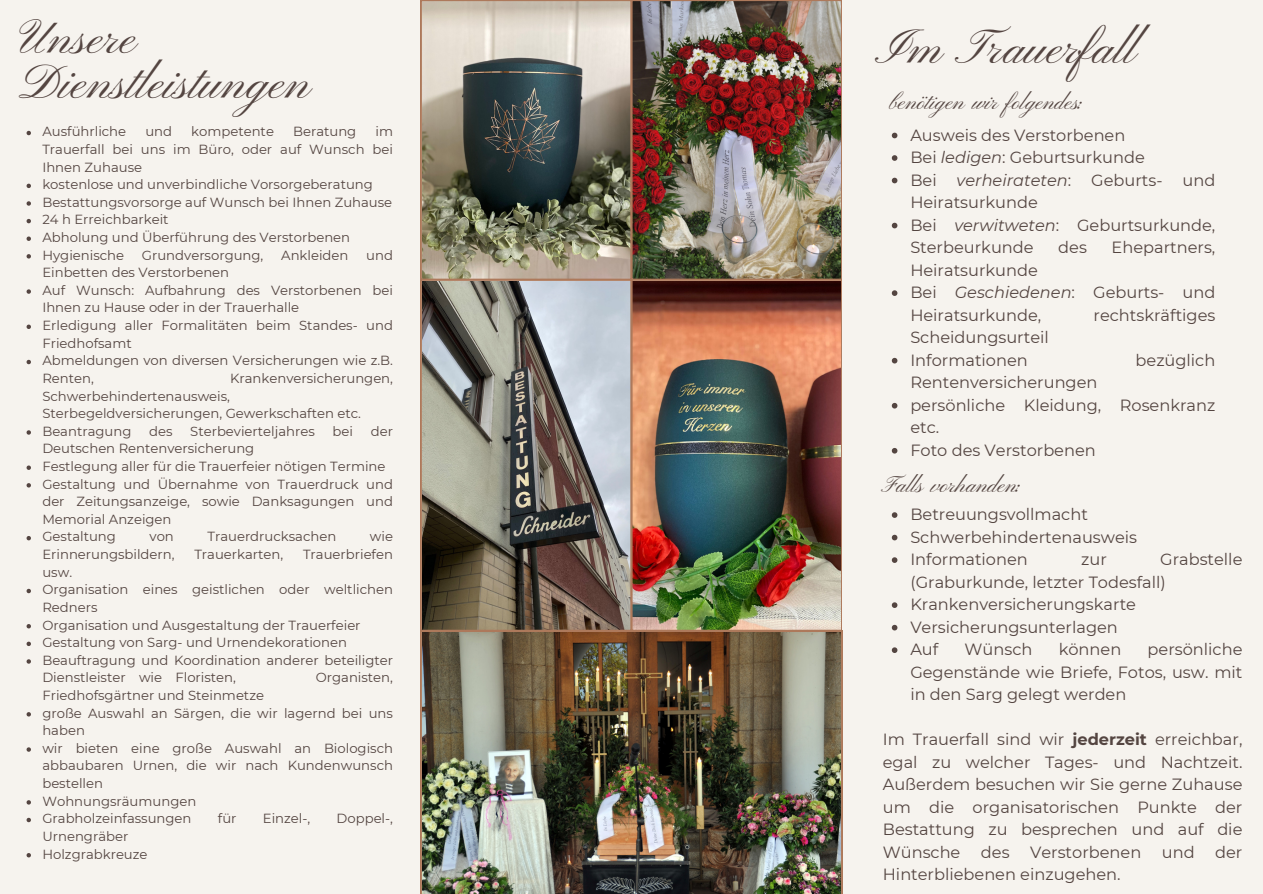
<style>
.page{position:relative;width:1263px;height:894px;background:#fff}
.page>*{position:absolute;margin:0;border:0;box-sizing:border-box;transform-origin:0 0}
.t1{font:49.5px/45px "Pinyon Script";color:#544541}
.t2{font:22.95px "Pinyon Script";color:#544541}
.t3{font:22.8px "Pinyon Script";color:#544541}
.t4{font:16.2px/22.5px "Montserrat";color:#544541}
.t5{font:13.2px/17.5px "Montserrat";color:#544541}
.s1{font-style:italic}
.s2{font-weight:700}
</style>
<div class="page">
<div style="left:0;top:0;width:1263px;height:893px;background:#f6f3ee"></div>
<img style="left:631px;top:280px;width:211px;height:350px">
<img style="left:631px;top:0;width:211px;height:279px">
<img style="left:421px;top:630px;width:421px;height:263px">
<img style="left:421px;top:0;width:210px;height:279px">
<svg style="left:421px;top:280px;width:210px;height:350px"></svg>
<svg style="left:27px;top:131px;width:4px;height:4px"></svg>
<svg style="left:27px;top:184px;width:4px;height:4px"></svg>
<svg style="left:27px;top:201px;width:4px;height:5px"></svg>
<svg style="left:27px;top:219px;width:4px;height:4px"></svg>
<svg style="left:27px;top:236px;width:4px;height:5px"></svg>
<svg style="left:27px;top:254px;width:4px;height:4px"></svg>
<svg style="left:27px;top:289px;width:4px;height:5px"></svg>
<svg style="left:27px;top:324px;width:4px;height:5px"></svg>
<svg style="left:27px;top:360px;width:4px;height:4px"></svg>
<svg style="left:27px;top:430px;width:4px;height:4px"></svg>
<svg style="left:27px;top:465px;width:4px;height:5px"></svg>
<svg style="left:27px;top:483px;width:4px;height:4px"></svg>
<svg style="left:27px;top:536px;width:4px;height:4px"></svg>
<svg style="left:27px;top:588px;width:4px;height:5px"></svg>
<svg style="left:27px;top:624px;width:4px;height:4px"></svg>
<svg style="left:27px;top:641px;width:4px;height:5px"></svg>
<svg style="left:27px;top:659px;width:4px;height:4px"></svg>
<svg style="left:27px;top:712px;width:4px;height:4px"></svg>
<svg style="left:27px;top:747px;width:4px;height:4px"></svg>
<svg style="left:27px;top:800px;width:4px;height:4px"></svg>
<svg style="left:27px;top:817px;width:4px;height:5px"></svg>
<svg style="left:27px;top:853px;width:4px;height:4px"></svg>
<svg style="left:892px;top:133px;width:5px;height:5px"></svg>
<svg style="left:892px;top:155px;width:5px;height:6px"></svg>
<svg style="left:892px;top:178px;width:5px;height:5px"></svg>
<svg style="left:892px;top:223px;width:5px;height:5px"></svg>
<svg style="left:892px;top:290px;width:5px;height:6px"></svg>
<svg style="left:892px;top:358px;width:5px;height:5px"></svg>
<svg style="left:892px;top:403px;width:5px;height:5px"></svg>
<svg style="left:892px;top:448px;width:5px;height:5px"></svg>
<svg style="left:892px;top:512px;width:5px;height:5px"></svg>
<svg style="left:892px;top:534px;width:5px;height:6px"></svg>
<svg style="left:892px;top:557px;width:5px;height:5px"></svg>
<svg style="left:892px;top:602px;width:5px;height:5px"></svg>
<svg style="left:892px;top:624px;width:5px;height:6px"></svg>
<svg style="left:892px;top:647px;width:5px;height:5px"></svg>
<p class="t1" style="left:20px;top:19px;width:294px">Unsere<br>Dienstleistungen</p>
<p class="t5" style="left:42px;top:123px;width:85px">Ausführliche</p>
<p class="t5" style="left:145px;top:123px;width:28px">und</p>
<p class="t5" style="left:191px;top:123px;width:84px">kompetente</p>
<p class="t5" style="left:293px;top:123px;width:65px">Beratung</p>
<p class="t5" style="left:42px;top:123px;width:352px;text-align:justify;text-indent:333px">im Trauerfall bei uns im Büro, oder auf Wunsch bei Ihnen Zuhause</p>
<p class="t5" style="left:42px;top:176px;width:332px">kostenlose und unverbindliche Vorsorgeberatung</p>
<p class="t5" style="left:42px;top:193px;width:351px">Bestattungsvorsorge auf Wunsch bei Ihnen Zuhause</p>
<p class="t5" style="left:42px;top:211px;width:128px">24 h Erreichbarkeit</p>
<p class="t5" style="left:42px;top:228px;width:309px">Abholung und Überführung des Verstorbenen</p>
<p class="t5" style="left:42px;top:246px;width:83px">Hygienische</p>
<p class="t5" style="left:142px;top:246px;width:123px">Grundversorgung,</p>
<p class="t5" style="left:281px;top:246px;width:69px">Ankleiden</p>
<p class="t5" style="left:366px;top:246px;width:28px">und</p>
<p class="t5" style="left:42px;top:264px;width:188px">Einbetten des Verstorbenen</p>
<p class="t5" style="left:42px;top:281px;width:352px">Auf Wunsch: Aufbahrung des Verstorbenen bei<br>Ihnen zu Hause oder in der Trauerhalle</p>
<p class="t5" style="left:42px;top:316px;width:352px">Erledigung aller Formalitäten beim Standes- und<br>Friedhofsamt</p>
<p class="t5" style="left:42px;top:352px;width:352px">Abmeldungen von diversen Versicherungen wie z.B.<br>Renten,</p>
<p class="t5" style="left:230px;top:369px;width:164px">Krankenversicherungen,</p>
<p class="t5" style="left:42px;top:387px;width:320px">Schwerbehindertenausweis,<br>Sterbegeldversicherungen, Gewerkschaften etc.</p>
<p class="t5" style="left:42px;top:422px;width:91px">Beantragung</p>
<p class="t5" style="left:149px;top:422px;width:25px">des</p>
<p class="t5" style="left:190px;top:422px;width:126px">Sterbevierteljahres</p>
<p class="t5" style="left:333px;top:422px;width:22px">bei</p>
<p class="t5" style="left:371px;top:422px;width:24px">der</p>
<p class="t5" style="left:42px;top:440px;width:213px">Deutschen Rentenversicherung</p>
<p class="t5" style="left:42px;top:457px;width:345px">Festlegung aller für die Trauerfeier nötigen Termine</p>
<p class="t5" style="left:42px;top:475px;width:352px;text-align:justify">Gestaltung und Übernahme von Trauerdruck und der Zeitungsanzeige, sowie Danksagungen und Memorial Anzeigen</p>
<p class="t5" style="left:42px;top:528px;width:75px">Gestaltung</p>
<p class="t5" style="left:150px;top:528px;width:26px">von</p>
<p class="t5" style="left:207px;top:528px;width:130px">Trauerdrucksachen</p>
<p class="t5" style="left:370px;top:528px;width:25px">wie</p>
<p class="t5" style="left:42px;top:545px;width:134px">Erinnerungsbildern,</p>
<p class="t5" style="left:194px;top:545px;width:90px">Trauerkarten,</p>
<p class="t5" style="left:303px;top:545px;width:91px">Trauerbriefen</p>
<p class="t5" style="left:42px;top:563px;width:31px">usw.</p>
<p class="t5" style="left:42px;top:580px;width:352px">Organisation eines geistlichen oder weltlichen<br>Redners</p>
<p class="t5" style="left:42px;top:616px;width:320px">Organisation und Ausgestaltung der Trauerfeier</p>
<p class="t5" style="left:42px;top:633px;width:306px">Gestaltung von Sarg- und Urnendekorationen</p>
<p class="t5" style="left:42px;top:651px;width:352px">Beauftragung und Koordination anderer beteiligter<br>Dienstleister wie Floristen,</p>
<p class="t5" style="left:316px;top:668px;width:79px">Organisten,</p>
<p class="t5" style="left:42px;top:686px;width:223px">Friedhofsgärtner und Steinmetze</p>
<p class="t5" style="left:42px;top:704px;width:352px">große Auswahl an Särgen, die wir lagernd bei uns haben</p>
<p class="t5" style="left:42px;top:739px;width:352px;text-align:justify">wir bieten eine große Auswahl an Biologisch abbaubaren Urnen, die wir nach Kundenwunsch bestellen</p>
<p class="t5" style="left:42px;top:792px;width:155px">Wohnungsräumungen</p>
<p class="t5" style="left:42px;top:809px;width:151px">Grabholzeinfassungen</p>
<p class="t5" style="left:218px;top:809px;width:20px">für</p>
<p class="t5" style="left:263px;top:809px;width:49px">Einzel-,</p>
<p class="t5" style="left:337px;top:809px;width:58px">Doppel-,</p>
<p class="t5" style="left:42px;top:827px;width:87px">Urnengräber</p>
<p class="t5" style="left:42px;top:844px;width:107px">Holzgrabkreuze</p>
<h1 class="t1" style="left:883px;top:28px;width:257px">Im Trauerfall</h1>
<h2 class="t3" style="left:890px;top:89px;width:199px">benötigen wir folgendes:</h2>
<p class="t4" style="left:910px;top:123px;width:217px">Ausweis des Verstorbenen</p>
<p class="t4" style="left:910px;top:146px;width:236px">Bei <span class="s1">ledigen</span>: Geburtsurkunde</p>
<p class="t4" style="left:910px;top:168px;width:307px">Bei <span class="s1">verheirateten</span>: Geburts- und<br>Heiratsurkunde</p>
<p class="t4" style="left:910px;top:213px;width:307px">Bei <span class="s1">verwitweten</span>: Geburtsurkunde,<br>Sterbeurkunde</p>
<p class="t4" style="left:1058px;top:236px;width:30px">des</p>
<p class="t4" style="left:1112px;top:236px;width:105px">Ehepartners,</p>
<p class="t4" style="left:910px;top:258px;width:129px">Heiratsurkunde</p>
<p class="t4" style="left:910px;top:281px;width:307px">Bei <span class="s1">Geschiedenen</span>: Geburts- und<br>Heiratsurkunde,</p>
<p class="t4" style="left:1093px;top:303px;width:123px">rechtskräftiges</p>
<p class="t4" style="left:910px;top:326px;width:140px">Scheidungsurteil</p>
<p class="t4" style="left:910px;top:348px;width:119px">Informationen</p>
<p class="t4" style="left:1135px;top:348px;width:81px">bezüglich</p>
<p class="t4" style="left:910px;top:371px;width:189px">Rentenversicherungen</p>
<p class="t4" style="left:910px;top:393px;width:307px">persönliche Kleidung, Rosenkranz etc.</p>
<p class="t4" style="left:910px;top:438px;width:187px">Foto des Verstorbenen</p>
<h2 class="t2" style="left:883px;top:472px;width:145px">Fal s vorhanden:</h2>
<p class="t4" style="left:910px;top:503px;width:179px">Betreuungsvollmacht</p>
<p class="t4" style="left:910px;top:525px;width:228px">Schwerbehindertenausweis</p>
<p class="t4" style="left:910px;top:548px;width:119px">Informationen</p>
<p class="t4" style="left:1081px;top:548px;width:27px">zur</p>
<p class="t4" style="left:910px;top:548px;width:334px;text-indent:250px">Grabstelle (Graburkunde, letzter Todesfall)</p>
<p class="t4" style="left:910px;top:593px;width:227px">Krankenversicherungskarte</p>
<p class="t4" style="left:910px;top:615px;width:209px">Versicherungsunterlagen</p>
<p class="t4" style="left:910px;top:638px;width:29px">Auf</p>
<p class="t4" style="left:965px;top:638px;width:69px">Wünsch</p>
<p class="t4" style="left:1059px;top:638px;width:64px">können</p>
<p class="t4" style="left:910px;top:638px;width:334px;text-align:justify;text-indent:237px">persönliche Gegenstände wie Briefe, Fotos, usw. mit in den Sarg gelegt werden</p>
<h3 class="t4" style="left:883px;top:728px;width:361px;text-align:justify">Im Trauerfall sind wir <span class="s2">jederzeit</span> erreichbar, egal zu welcher Tages- und Nachtzeit.<br>Außerdem besuchen wir Sie gerne Zuhause um die organisatorischen Punkte der Bestattung zu besprechen und auf die Wünsche</h3>
<h3 class="t4" style="left:981px;top:840px;width:30px">des</h3>
<h3 class="t4" style="left:1030px;top:840px;width:113px">Verstorbenen</h3>
<h3 class="t4" style="left:1162px;top:840px;width:34px">und</h3>
<h3 class="t4" style="left:1215px;top:840px;width:29px">der</h3>
<h3 class="t4" style="left:883px;top:863px;width:239px">Hinterbliebenen einzugehen.</h3>
</div>
